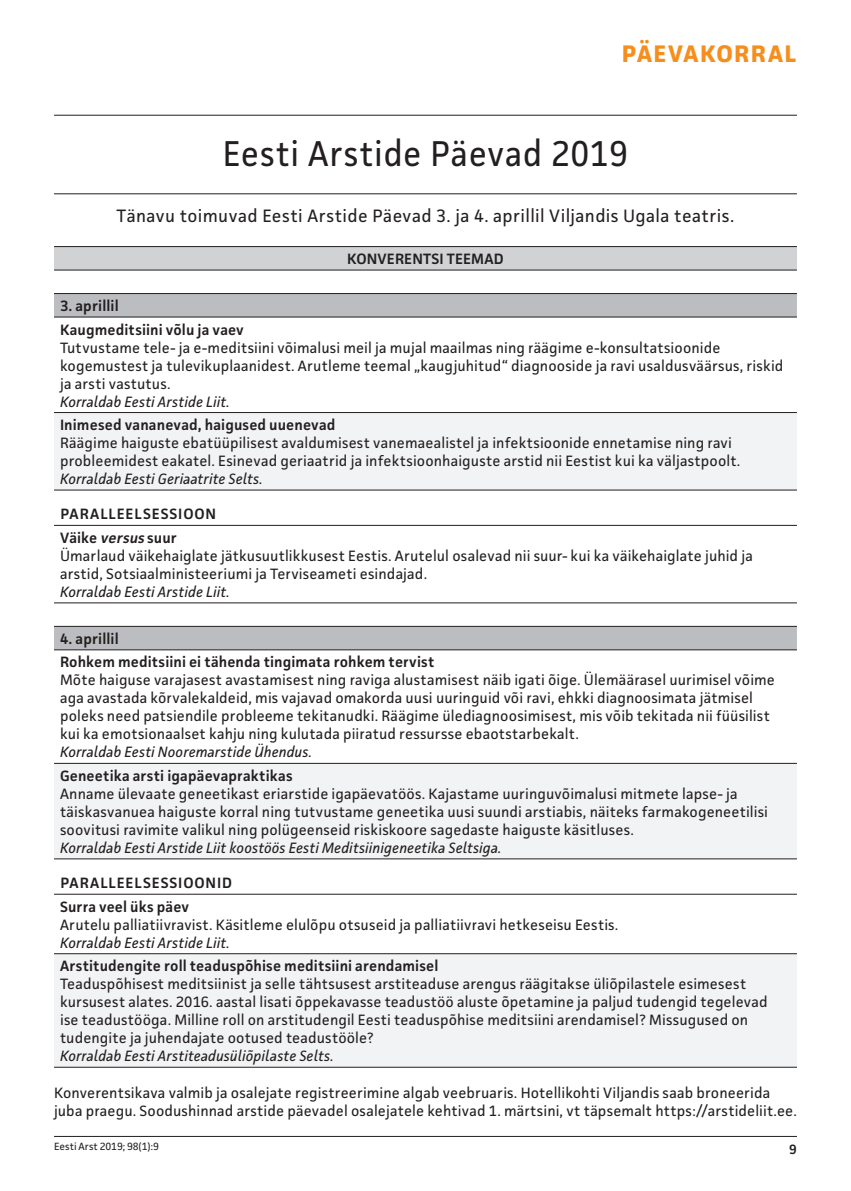
<style>
.page{position:relative;width:851px;height:1191px;background:#fff}
.page>*{position:absolute;margin:0;border:0;box-sizing:border-box;transform-origin:0 0}
.t1{font:36px "Facit";letter-spacing:.015em;color:#231f20;scale:.95 1}
.t2{font:700 24px "Facit";color:#f68e1e}
.t3{font:18px "Facit";letter-spacing:.02em;color:#231f20}
.t4{font:15px/18px "Facit";letter-spacing:.01em;color:#231f20}
.t5{font:italic 15px "Facit";letter-spacing:.005em;color:#231f20}
.t6{font:600 15px/23.5px "Facit";letter-spacing:.01em;color:#231f20}
.t7{font:600 15px/23.4px "Facit";letter-spacing:.055em;color:#231f20}
.t8{font:600 13.5px "Facit";color:#231f20}
.t9{font:10.5px "Facit";letter-spacing:-.005em;color:#231f20}
.s1{font-style:italic}
</style>
<div class="page">
<hr style="left:54px;top:1136px;width:742px;height:1px;background:#231f20">
<hr style="left:54px;top:115px;width:742px;height:1px;background:#231f20">
<hr style="left:54px;top:193px;width:742px;height:1px;background:#231f20">
<div style="left:54px;top:246px;width:742px;height:24px;background:#d1d2d4"></div>
<svg style="left:54px;top:294px;width:742px;height:23px;background:#b8b9bc"></svg>
<svg style="left:54px;top:413px;width:742px;height:653px"></svg>
<hr style="left:54px;top:626px;width:742px;height:1px;background:#231f20">
<hr style="left:54px;top:649px;width:742px;height:1px;background:#231f20">
<hr style="left:54px;top:293px;width:742px;height:1px;background:#231f20">
<hr style="left:54px;top:317px;width:742px;height:1px;background:#231f20">
<hr style="left:54px;top:246px;width:742px;height:1px;background:#231f20">
<hr style="left:54px;top:270px;width:742px;height:1px;background:#231f20">
<hr style="left:54px;top:412px;width:742px;height:1px;background:#231f20">
<hr style="left:54px;top:489px;width:742px;height:1px;background:#231f20">
<hr style="left:54px;top:525px;width:742px;height:1px;background:#231f20">
<hr style="left:54px;top:602px;width:742px;height:1px;background:#231f20">
<hr style="left:54px;top:763px;width:742px;height:1px;background:#231f20">
<hr style="left:54px;top:858px;width:742px;height:1px;background:#231f20">
<hr style="left:54px;top:894px;width:742px;height:1px;background:#231f20">
<hr style="left:54px;top:953px;width:742px;height:1px;background:#231f20">
<hr style="left:54px;top:1066px;width:742px;height:1px;background:#231f20">
<h2 class="t2" style="left:621px;top:39px;width:32px">PÄEVAKO</h2>
<h2 class="t2" style="left:734px;top:39px;width:49px">RRAL</h2>
<h1 class="t1" style="left:223px;top:131px;width:428px">Eesti Arstide Päevad 2019</h1>
<p class="t3" style="left:117px;top:205px;width:619px">Tänavu toimuvad Eesti Arstide Päevad 3. ja 4. aprillil Viljandis Ugala teatris.</p>
<p class="t6" style="left:347px;top:247px;width:158px">KONVERENTSI TEEMAD</p>
<p class="t6" style="left:60px;top:294px;width:185px">3. aprillil<br>Kaugmeditsiini võlu ja vaev</p>
<p class="t4" style="left:60px;top:338px;width:724px">Tutvustame tele- ja e-meditsiini võimalusi meil ja mujal maailmas ning räägime e-konsultatsioonide kogemustest ja tulevikuplaanidest. Arutleme teemal „kaugjuhitud“ diagnooside ja ravi usaldusväärsus, riskid ja arsti vastutus.</p>
<p class="t5" style="left:60px;top:392px;width:171px">Korraldab Eesti Arstide Liit.</p>
<p class="t6" style="left:60px;top:413px;width:277px">Inimesed vananevad, haigused uuenevad</p>
<p class="t4" style="left:60px;top:433px;width:681px">Räägime haiguste ebatüüpilisest avaldumisest vanemaealistel ja infektsioonide ennetamise ning ravi probleemidest eakatel. Esinevad geriaatrid ja infektsioonhaiguste arstid nii Eestist kui ka väljastpoolt.</p>
<p class="t5" style="left:60px;top:469px;width:204px">Korraldab Eesti Geriaatrite Selts.</p>
<p class="t7" style="left:60px;top:502px;width:158px">PARALLEELSESSIOON<br>Väike <span class="s1">versus</span> suur</p>
<p class="t4" style="left:60px;top:546px;width:694px">Ümarlaud väikehaiglate jätkusuutlikkusest Eestis. Arutelul osalevad nii suur- kui ka väikehaiglate juhid ja arstid, Sotsiaalministeeriumi ja Terviseameti esindajad.</p>
<p class="t5" style="left:60px;top:582px;width:171px">Korraldab Eesti Arstide Liit.</p>
<p class="t6" style="left:60px;top:626px;width:376px">4. aprillil<br>Rohkem meditsiini ei tähenda tingimata rohkem tervist</p>
<p class="t4" style="left:60px;top:671px;width:716px">Mõte haiguse varajasest avastamisest ning raviga alustamisest näib igati õige. Ülemäärasel uurimisel võime aga avastada kõrvalekaldeid, mis vajavad omakorda uusi uuringuid või ravi, ehkki diagnoosimata jätmisel poleks need patsiendile probleeme tekitanudki. Räägime ülediagnoosimisest, mis võib tekitada nii füüsilist kui ka emotsionaalset kahju ning kulutada piiratud ressursse ebaotstarbekalt.</p>
<p class="t5" style="left:60px;top:743px;width:254px">Korraldab Eesti Nooremarstide Ühendus.</p>
<p class="t6" style="left:60px;top:763px;width:234px">Geneetika arsti igapäevapraktikas</p>
<p class="t4" style="left:60px;top:784px;width:709px">Anname ülevaate geneetikast eriarstide igapäevatöös. Kajastame uuringuvõimalusi mitmete lapse- ja täiskasvanuea haiguste korral ning tutvustame geneetika uusi suundi arstiabis, näiteks farmakogeneetilisi soovitusi ravimite valikul ning polügeenseid riskiskoore sagedaste haiguste käsitluses.</p>
<p class="t5" style="left:60px;top:838px;width:443px">Korraldab Eesti Arstide Liit koostöös Eesti Meditsiinigeneetika Seltsiga.</p>
<p class="t7" style="left:60px;top:871px;width:173px">PARALLEELSESSIOONID<br>Surra veel üks päev</p>
<p class="t4" style="left:60px;top:915px;width:560px">Arutelu palliatiivravist. Käsitleme elulõpu otsuseid ja palliatiivravi hetkeseisu Eestis.</p>
<p class="t5" style="left:60px;top:933px;width:171px">Korraldab Eesti Arstide Liit.</p>
<p class="t6" style="left:60px;top:954px;width:380px">Arstitudengite roll teaduspõhise meditsiini arendamisel</p>
<p class="t4" style="left:60px;top:974px;width:709px">Teaduspõhisest meditsiinist ja selle tähtsusest arstiteaduse arengus räägitakse üliõpilastele esimesest kursusest alates. 2016. aastal lisati õppekavasse teadustöö aluste õpetamine ja paljud tudengid tegelevad ise teadustööga. Milline roll on arstitudengil Eesti teaduspõhise meditsiini arendamisel? Missugused on tudengite ja juhendajate ootused teadustööle?</p>
<p class="t5" style="left:60px;top:1046px;width:275px">Korraldab Eesti Arstiteadusüliõpilaste Selts.</p>
<p class="t4" style="left:54px;top:1083px;width:744px">Konverentsikava valmib ja osalejate registreerimine algab veebruaris. Hotellikohti Viljandis saab broneerida juba praegu. Soodushinnad arstide päevadel osalejatele kehtivad 1. märtsini, vt täpsemalt https://arstideliit.ee.</p>
<p class="t9" style="left:54px;top:1139px;width:106px">Eesti Arst 2019; 98(1):9</p>
<p class="t8" style="left:789px;top:1140px;width:9px">9</p>
</div>
